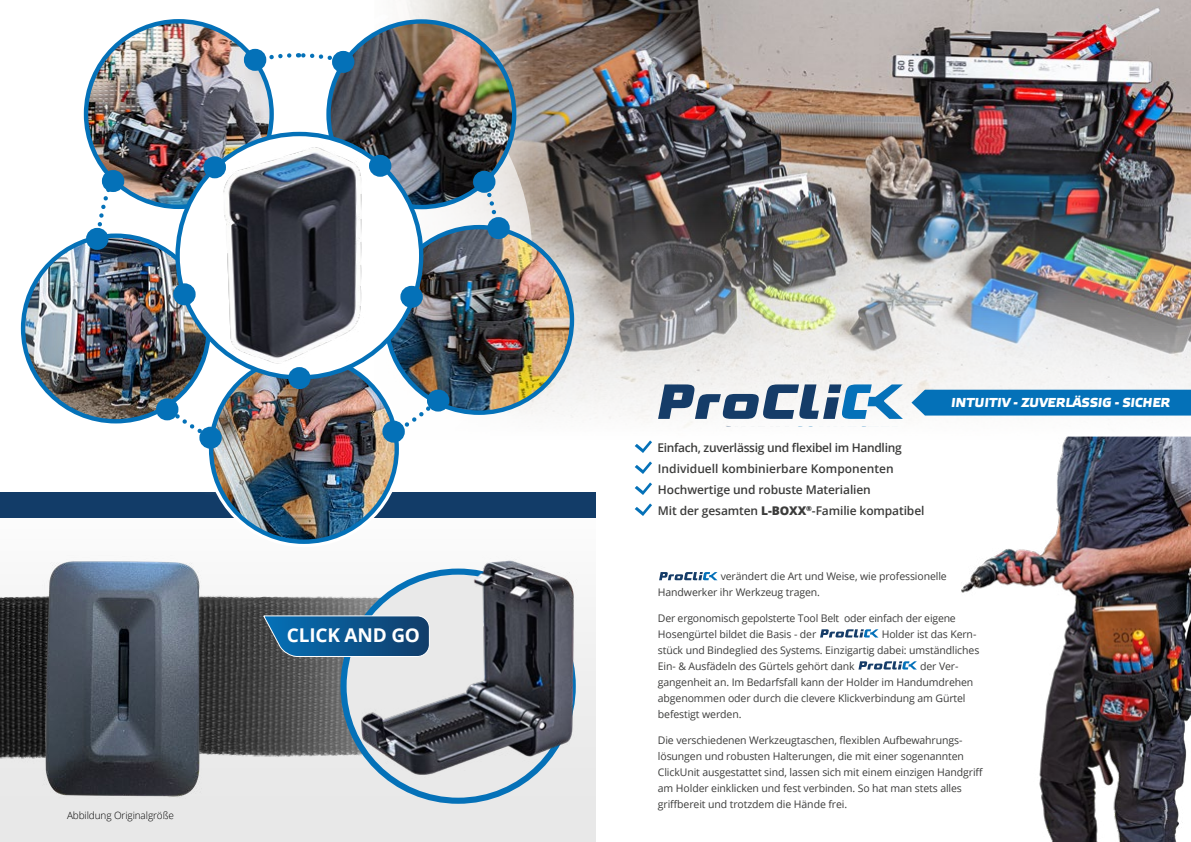
<style>
.page{position:relative;width:1191px;height:842px;background:#fff}
.page>*{position:absolute;margin:0;border:0;box-sizing:border-box;transform-origin:0 0}
.t1{font:700 19px "Open Sans";letter-spacing:-.01em;color:#fff}
.t2{font:500 13px "Etelka";color:#fff}
.t3{font:600 12px/21px "Open Sans";letter-spacing:-.01em;color:#3c3c3b}
.t4{font:10.5px/16px "Open Sans";letter-spacing:-.01em;color:#3c3c3b}
.t5{font:300 10px "Open Sans";letter-spacing:-.01em;color:#000}
.s1{font-weight:800}
</style>
<div class="page">
<img style="left:534px;top:0;width:657px;height:437px">
<svg style="left:407px;top:0;width:127px;height:100px;background:#ada199"></svg>
<svg style="left:634px;top:440px;width:18px;height:13px"></svg>
<svg style="left:634px;top:461px;width:18px;height:13px"></svg>
<svg style="left:634px;top:482px;width:18px;height:13px"></svg>
<svg style="left:634px;top:503px;width:18px;height:13px"></svg>
<img style="left:961px;top:437px;width:230px;height:405px">
<svg style="left:0;top:484px;width:595px;height:358px;fill:#e9e9e9"></svg>
<div style="left:911px;top:390px;width:280px;height:26px;background:#0471b8"></div>
<svg style="left:658px;top:384px;width:245px;height:35px"></svg>
<svg style="left:659px;top:572px;width:58px;height:8px"></svg>
<svg style="left:820px;top:629px;width:58px;height:8px"></svg>
<svg style="left:858px;top:661px;width:59px;height:8px"></svg>
<div style="left:0;top:492px;width:595px;height:26px;background:#123c68"></div>
<img style="left:0;top:594px;width:347px;height:170px">
<div style="left:0;top:10px;width:524px;height:346px;background:#fff;opacity:.75"></div>
<div style="left:34px;top:100px;width:569px;height:402px;background:#fff;opacity:.75"></div>
<svg style="left:66px;top:24px;width:466px;height:463px"></svg>
<svg style="left:357px;top:345px;width:146px;height:116px"></svg>
<svg style="left:298px;top:51px;width:205px;height:194px"></svg>
<svg style="left:93px;top:51px;width:201px;height:205px"></svg>
<svg style="left:93px;top:354px;width:158px;height:107px"></svg>
<img style="left:23px;top:236px;width:186px;height:185px;border-radius:93px">
<img style="left:328px;top:21px;width:186px;height:186px;border-radius:93px">
<div style="left:326px;top:19px;width:190px;height:190px;border:4px solid #0471b8;border-radius:50%"></div>
<img style="left:86px;top:21px;width:186px;height:186px;border-radius:93px">
<div style="left:84px;top:19px;width:190px;height:190px;border:4px solid #0471b8;border-radius:50%"></div>
<img style="left:211px;top:356px;width:186px;height:186px;border-radius:93px">
<img style="left:386px;top:227px;width:186px;height:186px;border-radius:93px">
<div style="left:427px;top:390px;width:22px;height:22px;border:10px solid #0471b8;border-radius:50%"></div>
<div style="left:382px;top:421px;width:23px;height:22px;border:10px solid #0471b8;border-radius:50%"></div>
<div style="left:487px;top:217px;width:23px;height:22px;border:10px solid #0471b8;border-radius:50%"></div>
<div style="left:473px;top:171px;width:22px;height:22px;border:10px solid #0471b8;border-radius:50%"></div>
<div style="left:332px;top:51px;width:22px;height:22px;border:10px solid #0471b8;border-radius:50%"></div>
<div style="left:244px;top:49px;width:22px;height:22px;border:10px solid #0471b8;border-radius:50%"></div>
<div style="left:102px;top:170px;width:22px;height:22px;border:10px solid #0471b8;border-radius:50%"></div>
<div style="left:86px;top:228px;width:22px;height:22px;border:10px solid #0471b8;border-radius:50%"></div>
<div style="left:156px;top:398px;width:22px;height:22px;border:10px solid #0471b8;border-radius:50%"></div>
<div style="left:199px;top:427px;width:23px;height:22px;border:10px solid #0471b8;border-radius:50%"></div>
<div style="left:178px;top:134px;width:243px;height:244px;background:#fff;border-radius:50%"></div>
<img style="left:208px;top:132px;width:181px;height:240px">
<div style="left:369px;top:155px;width:22px;height:22px;border:10px solid #0471b8;border-radius:50%"></div>
<div style="left:400px;top:286px;width:23px;height:22px;border:10px solid #0471b8;border-radius:50%"></div>
<div style="left:288px;top:367px;width:22px;height:22px;border:10px solid #0471b8;border-radius:50%"></div>
<div style="left:173px;top:283px;width:23px;height:22px;border:10px solid #0471b8;border-radius:50%"></div>
<div style="left:204px;top:156px;width:22px;height:22px;border:10px solid #0471b8;border-radius:50%"></div>
<img style="left:35px;top:556px;width:172px;height:243px">
<img style="left:347px;top:548px;width:248px;height:248px">
<svg style="left:262px;top:614px;width:168px;height:43px;background:#226090"></svg>
<p class="t5" style="left:67px;top:808px;width:108px">Abbildung Originalgröße</p>
<h1 class="t1" style="left:287px;top:622px;width:135px">CLICK AND GO</h1>
<p class="t3" style="left:657px;top:437px;width:268px">Einfach, zuverlässig und flexibel im Handling Individuell kombinierbare Komponenten Hochwertige und robuste Materialien<br>Mit der gesamten <span class="s1">L-BOXX</span><sup>®</sup>-Familie kompatibel</p>
<p class="t2" style="left:950px;top:395px;width:222px">INTUITIV - ZUVERLÄSSIG - SICHER</p>
<p class="t4" style="left:658px;top:567px;width:290px;text-indent:63px">verändert die Art und Weise, wie professionelle<br>Handwerker ihr Werkzeug tragen.</p>
<p class="t4" style="left:658px;top:609px;width:299px">Der ergonomisch gepolsterte Tool Belt oder einfach der eigene<br>Hosengürtel bildet die Basis - der</p>
<p class="t4" style="left:658px;top:625px;width:323px;text-indent:224px">Holder ist das Kern&shy;stück und Bindeglied des Systems. Einzigartig dabei: umständliches<br>Ein- &amp; Ausfädeln des Gürtels gehört dank</p>
<p class="t4" style="left:658px;top:657px;width:317px;text-indent:262px">der Ver&shy;gangenheit an. Im Bedarfsfall kann der Holder im Handumdrehen abgenommen oder durch die clevere Klickverbindung am Gürtel befestigt werden.</p>
<p class="t4" style="left:658px;top:731px;width:327px">Die verschiedenen Werkzeugtaschen, flexiblen Aufbewahrungs&shy;lösungen und robusten Halterungen, die mit einer sogenannten ClickUnit ausgestattet sind, lassen sich mit einem einzigen Handgriff am Holder einklicken und fest verbinden. So hat man stets alles griffbereit und trotzdem die Hände frei.</p>
</div>
